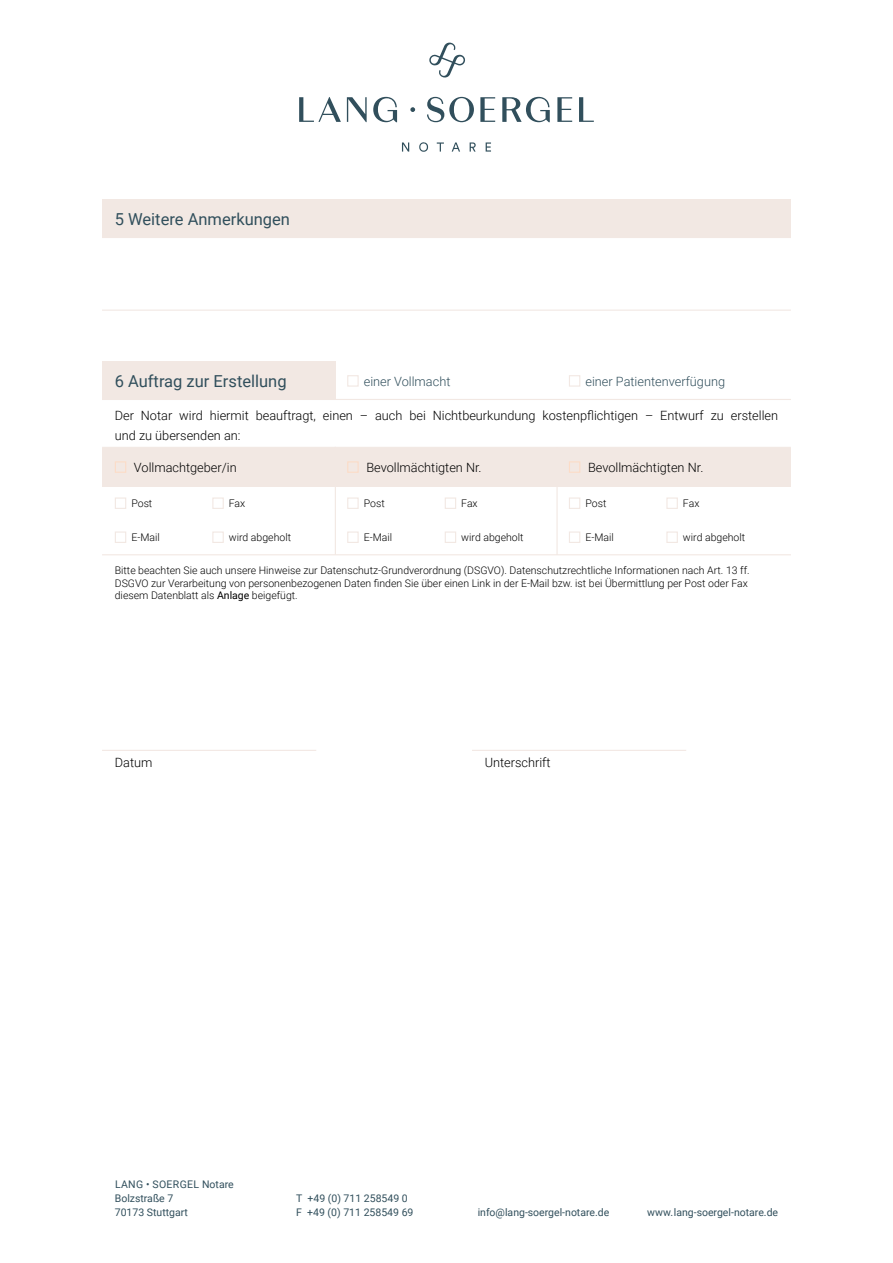
<style>
.page{position:relative;width:893px;height:1263px;background:#fff}
.page>*{position:absolute;margin:0;border:0;box-sizing:border-box;transform-origin:0 0}
.t1{font:16.5px "Roboto";color:#314f5c}
.t2{font:300 12.75px/19.5px "Roboto";color:#000}
.t3{font:300 12.75px "Roboto";color:#314f5c}
.t4{font:300 10.5px/12.6px "Roboto";color:#000}
.t5{font:10.5px/14.2px "Roboto";color:#314f5c}
.s1{font-weight:400}
</style>
<div class="page">
<div style="left:557px;top:448px;width:234px;height:38px;background:#f2e8e3"></div>
<svg style="left:429px;top:43px;width:36px;height:35px"></svg>
<svg style="left:402px;top:142px;width:7px;height:10px"></svg>
<svg style="left:419px;top:142px;width:9px;height:10px"></svg>
<svg style="left:437px;top:142px;width:7px;height:10px"></svg>
<svg style="left:452px;top:142px;width:8px;height:10px"></svg>
<svg style="left:470px;top:142px;width:6px;height:10px"></svg>
<svg style="left:486px;top:142px;width:5px;height:10px"></svg>
<svg style="left:410px;top:107px;width:5px;height:5px"></svg>
<svg style="left:427px;top:97px;width:47px;height:25px"></svg>
<svg style="left:480px;top:97px;width:15px;height:25px"></svg>
<svg style="left:557px;top:97px;width:15px;height:25px"></svg>
<svg style="left:579px;top:97px;width:15px;height:25px"></svg>
<svg style="left:502px;top:97px;width:48px;height:25px"></svg>
<svg style="left:299px;top:97px;width:42px;height:25px"></svg>
<svg style="left:347px;top:97px;width:20px;height:25px"></svg>
<svg style="left:373px;top:97px;width:24px;height:25px"></svg>
<div style="left:102px;top:448px;width:234px;height:38px;background:#f2e8e3"></div>
<div style="left:102px;top:362px;width:234px;height:38px;background:#f2e8e3"></div>
<div style="left:336px;top:448px;width:221px;height:38px;background:#f2e8e3"></div>
<div style="left:102px;top:200px;width:689px;height:38px;background:#f2e8e3"></div>
<div style="left:347px;top:461px;width:12px;height:12px;border:1px solid #fcdcc7"></div>
<div style="left:569px;top:461px;width:11px;height:12px;border:1px solid #fcdcc7"></div>
<div style="left:115px;top:461px;width:11px;height:12px;border:1px solid #fcdcc7"></div>
<div style="left:347px;top:375px;width:12px;height:12px;border:1px solid #f2e8e3"></div>
<div style="left:569px;top:375px;width:11px;height:12px;border:1px solid #f2e8e3"></div>
<div style="left:115px;top:497px;width:11px;height:12px;border:1px solid #f2e8e3"></div>
<div style="left:115px;top:531px;width:11px;height:12px;border:1px solid #f2e8e3"></div>
<div style="left:212px;top:497px;width:12px;height:12px;border:1px solid #f2e8e3"></div>
<div style="left:212px;top:531px;width:12px;height:12px;border:1px solid #f2e8e3"></div>
<div style="left:347px;top:497px;width:12px;height:12px;border:1px solid #f2e8e3"></div>
<div style="left:347px;top:531px;width:12px;height:12px;border:1px solid #f2e8e3"></div>
<div style="left:445px;top:497px;width:11px;height:12px;border:1px solid #f2e8e3"></div>
<div style="left:445px;top:531px;width:11px;height:12px;border:1px solid #f2e8e3"></div>
<div style="left:569px;top:497px;width:11px;height:12px;border:1px solid #f2e8e3"></div>
<div style="left:666px;top:497px;width:12px;height:12px;border:1px solid #f2e8e3"></div>
<div style="left:569px;top:531px;width:11px;height:12px;border:1px solid #f2e8e3"></div>
<div style="left:666px;top:531px;width:12px;height:12px;border:1px solid #f2e8e3"></div>
<hr style="left:102px;top:447px;width:689px;height:1px;background:#f2e8e3">
<hr style="left:102px;top:554px;width:689px;height:1px;background:#f2e8e3">
<hr style="left:335px;top:447px;width:1px;height:107px;background:#f2e8e3">
<hr style="left:556px;top:447px;width:2px;height:108px;background:#f2e8e3">
<hr style="left:102px;top:310px;width:689px;height:1px;background:#f2e8e3">
<hr style="left:102px;top:750px;width:214px;height:1px;background:#f2e8e3">
<hr style="left:472px;top:750px;width:214px;height:1px;background:#f2e8e3">
<hr style="left:102px;top:399px;width:689px;height:1px;background:#f2e8e3">
<h1 class="t1" style="left:115px;top:208px;width:177px">5 Weitere Anmerkungen</h1>
<h1 class="t1" style="left:115px;top:370px;width:173px">6 Auftrag zur Erstellung</h1>
<p class="t3" style="left:364px;top:372px;width:88px">einer Vollmacht</p>
<p class="t3" style="left:585px;top:372px;width:141px">einer Patientenverfügung</p>
<p class="t2" style="left:115px;top:406px;width:665px">Der Notar wird hiermit beauftragt, einen – auch bei Nichtbeurkundung kostenpflichtigen – Entwurf zu erstellen und zu übersenden an:</p>
<p class="t2" style="left:134px;top:457px;width:104px">Vollmachtgeber/in</p>
<p class="t4" style="left:131px;top:497px;width:22px">Post</p>
<p class="t4" style="left:229px;top:497px;width:18px">Fax</p>
<p class="t2" style="left:366px;top:457px;width:117px">Bevollmächtigten Nr.</p>
<p class="t2" style="left:588px;top:457px;width:117px">Bevollmächtigten Nr.</p>
<p class="t4" style="left:364px;top:497px;width:22px">Post</p>
<p class="t4" style="left:461px;top:497px;width:18px">Fax</p>
<p class="t4" style="left:585px;top:497px;width:22px">Post</p>
<p class="t4" style="left:683px;top:497px;width:18px">Fax</p>
<p class="t4" style="left:364px;top:531px;width:30px">E-Mail</p>
<p class="t4" style="left:461px;top:531px;width:64px">wird abgeholt</p>
<p class="t4" style="left:131px;top:531px;width:30px">E-Mail</p>
<p class="t4" style="left:229px;top:531px;width:64px">wird abgeholt</p>
<p class="t4" style="left:585px;top:531px;width:30px">E-Mail</p>
<p class="t4" style="left:683px;top:531px;width:64px">wird abgeholt</p>
<p class="t4" style="left:115px;top:564px;width:636px">Bitte beachten Sie auch unsere Hinweise zur Datenschutz-Grundverordnung (DSGVO). Datenschutzrechtliche Informationen nach Art. 13 ff.<br>DSGVO zur Verarbeitung von personenbezogenen Daten finden Sie über einen Link in der E-Mail bzw. ist bei Übermittlung per Post oder Fax diesem Datenblatt als <span class="s1">Anlage</span> beigefügt.</p>
<p class="t2" style="left:115px;top:752px;width:39px">Datum</p>
<p class="t2" style="left:485px;top:752px;width:67px">Unterschrift</p>
<p class="t5" style="left:115px;top:1176px;width:120px">LANG • SOERGEL Notare<br>Bolzstraße 7<br>70173 Stuttgart</p>
<p class="t5" style="left:296px;top:1191px;width:119px">T +49 (0) 711 258549 0<br>F +49 (0) 711 258549 69</p>
<p class="t5" style="left:478px;top:1205px;width:133px">info@lang-soergel-notare.de</p>
<p class="t5" style="left:647px;top:1205px;width:133px">www . lang-soergel-notare.de</p>
</div>
